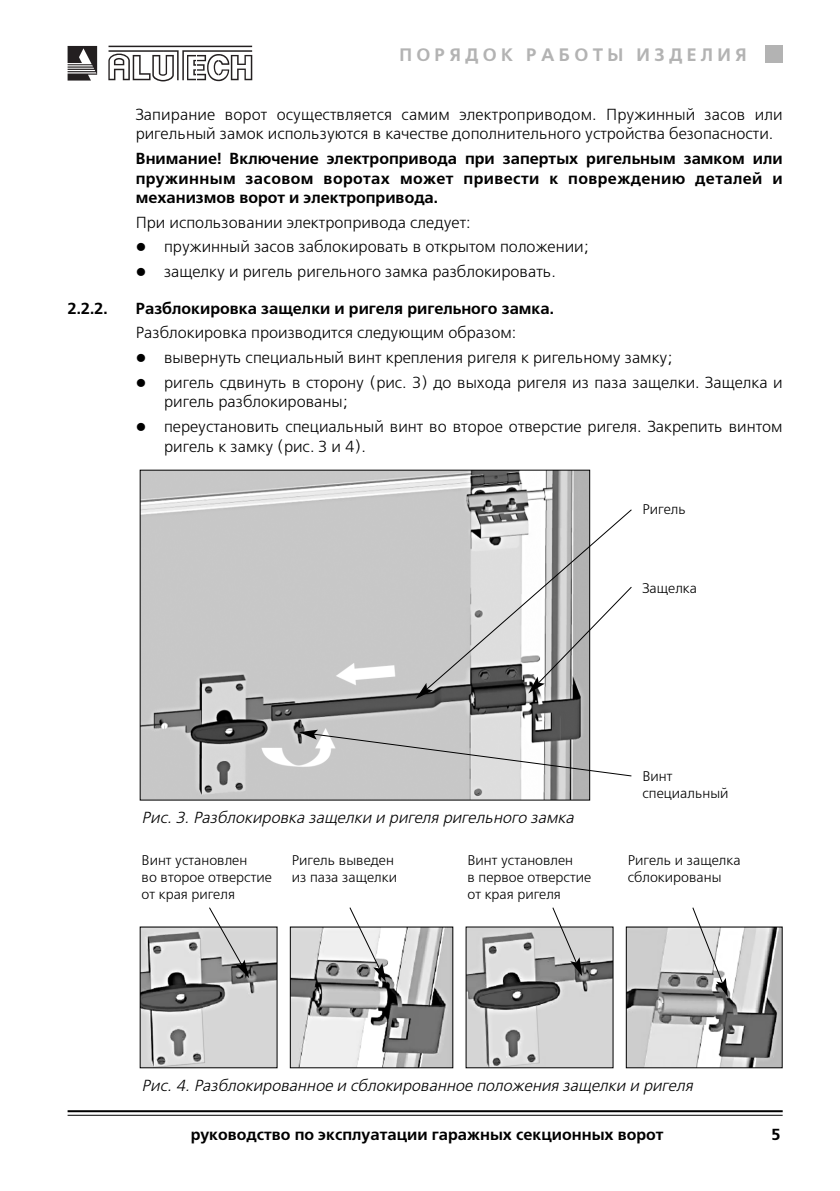
<style>
.page{position:relative;width:840px;height:1191px;background:#fff}
.page>*{position:absolute;margin:0;border:0;box-sizing:border-box;transform-origin:0 0}
.t1{font:700 18px "Free Set C";letter-spacing:.24em;color:#b3b3b3}
.t2{font:16px/19.2px "Free Set C";color:#000}
.t3{font:700 16px/19.2px "Free Set C";color:#000;text-align:justify}
.t4{font:italic 16px "Free Set C";color:#000}
.t5{font:14px/16.8px "Free Set C";color:#000}
.s1{font-family:"TT3 CE0 O00";font-size:14px}
</style>
<div class="page">
<svg style="left:108px;top:46px;width:144px;height:35px"></svg>
<svg style="left:68px;top:46px;width:29px;height:35px"></svg>
<div style="left:765px;top:46px;width:17px;height:17px;background:#b3b3b3"></div>
<hr style="left:68px;top:1110px;width:714px;height:2px;background:#000">
<hr style="left:68px;top:1115px;width:714px;height:1px;background:#000">
<img style="left:142px;top:471px;width:446px;height:327px">
<svg style="left:415px;top:508px;width:217px;height:191px"></svg>
<svg style="left:299px;top:729px;width:333px;height:48px"></svg>
<img style="left:142px;top:928px;width:133px;height:138px">
<img style="left:291px;top:928px;width:160px;height:138px">
<div style="left:289px;top:926px;width:164px;height:142px;border:1px solid #000"></div>
<img style="left:467px;top:928px;width:144px;height:138px">
<img style="left:627px;top:928px;width:153px;height:138px">
<div style="left:625px;top:926px;width:157px;height:142px;border:1px solid #000"></div>
<svg style="left:208px;top:907px;width:41px;height:71px"></svg>
<svg style="left:348px;top:907px;width:37px;height:75px"></svg>
<svg style="left:551px;top:907px;width:31px;height:69px"></svg>
<svg style="left:691px;top:907px;width:36px;height:90px"></svg>
<p class="t1" style="left:399px;top:48px;width:348px">ПОРЯДОК РАБОТЫ ИЗДЕЛИЯ</p>
<p class="t2" style="left:136px;top:106px;width:648px">Запирание ворот осуществляется самим электроприводом. Пружинный засов или ригельный замок используются в качестве дополнительного устройства безопасности.</p>
<p class="t3" style="left:136px;top:150px;width:648px">Внимание! Включение электропривода при запертых ригельным замком или пружинным засовом воротах может привести к повреждению деталей и механизмов ворот и электропривода.</p>
<p class="t2" style="left:136px;top:214px;width:336px">При использовании электропривода следует:</p>
<p class="t2" style="left:136px;top:238px;width:454px"><span class="s1">-</span> пружинный засов заблокировать в открытом положении;</p>
<p class="t2" style="left:136px;top:263px;width:421px"><span class="s1">-</span> защелку и ригель ригельного замка разблокировать.</p>
<p class="t3" style="left:68px;top:300px;width:41px">2.2.2.</p>
<p class="t3" style="left:136px;top:300px;width:419px">Разблокировка защелки и ригеля ригельного замка.</p>
<p class="t2" style="left:136px;top:324px;width:382px">Разблокировка производится следующим образом:</p>
<p class="t2" style="left:136px;top:349px;width:538px"><span class="s1">-</span> вывернуть специальный винт крепления ригеля к ригельному замку;</p>
<p class="t2" style="left:164px;top:374px;width:619px;text-indent:-28px"><span class="s1">-</span> ригель сдвинуть в сторону (рис. 3) до выхода ригеля из паза защелки. Защелка и ригель разблокированы;</p>
<p class="t2" style="left:164px;top:418px;width:619px;text-indent:-28px"><span class="s1">-</span> переустановить специальный винт во второе отверстие ригеля. Закрепить винтом ригель к замку (рис. 3 и 4).</p>
<p class="t5" style="left:642px;top:502px;width:45px">Ригель</p>
<p class="t5" style="left:642px;top:580px;width:56px">Защелка</p>
<p class="t4" style="left:142px;top:811px;width:436px">Рис.3.Разблокировка защелки и ригеля ригельного замка</p>
<p class="t5" style="left:642px;top:768px;width:88px">Винт специальный</p>
<p class="t5" style="left:142px;top:853px;width:132px">Винт установлен<br>во второе отверстие от края ригеля</p>
<p class="t5" style="left:291px;top:853px;width:107px">Ригель выведен из паза защелки</p>
<p class="t5" style="left:467px;top:853px;width:125px">Винт установлен<br>в первое отверстие от края ригеля</p>
<p class="t5" style="left:627px;top:853px;width:114px">Ригель и защелка сблокированы</p>
<p class="t4" style="left:142px;top:1078px;width:555px">Рис.4.Разблокированное и сблокированное положения защелки и ригеля</p>
<p class="t3" style="left:190px;top:1126px;width:474px">руководство по эксплуатации гаражных секционных ворот</p>
<p class="t3" style="left:771px;top:1126px;width:11px">5</p>
</div>
